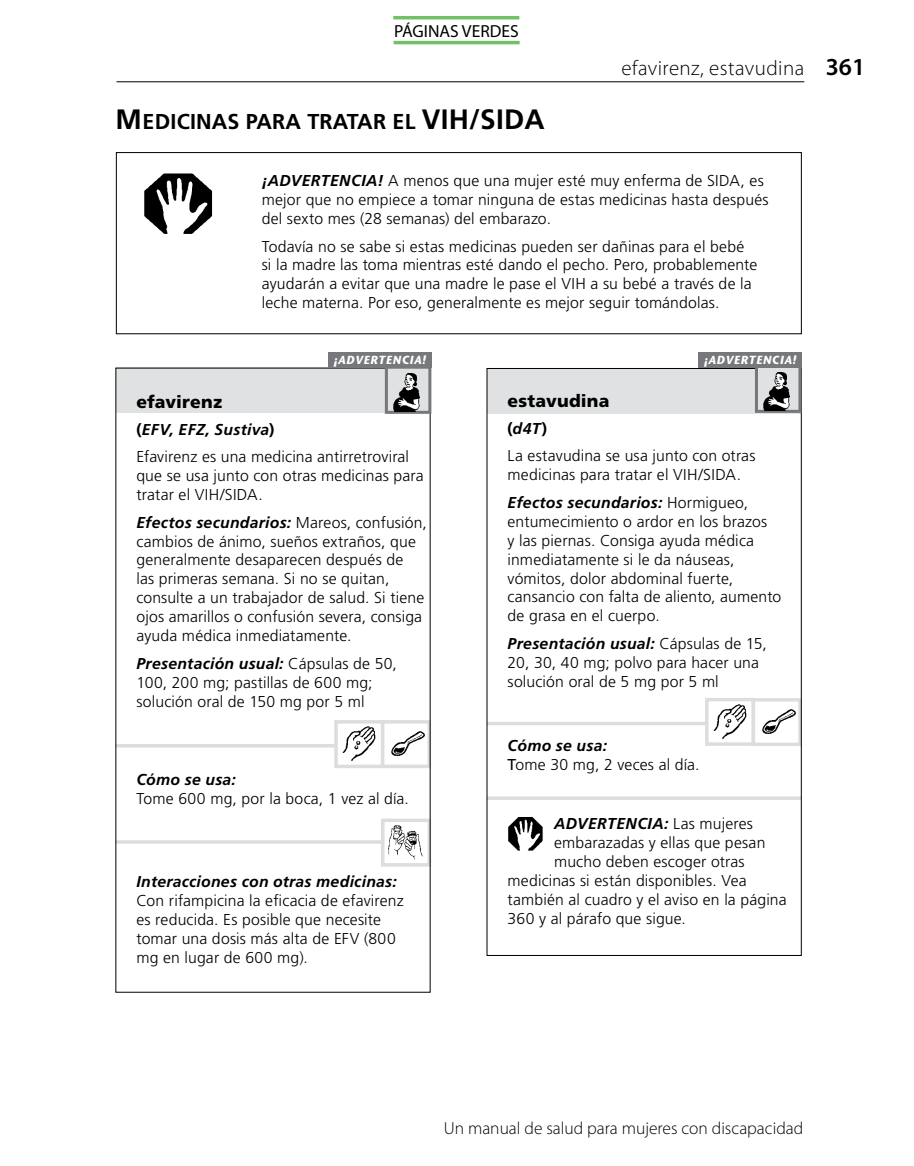
<style>
.page{position:relative;width:914px;height:1166px;background:#fff}
.page>*{position:absolute;margin:0;border:0;box-sizing:border-box;transform-origin:0 0}
.t1{font:700 21.53px "Frutiger";letter-spacing:.01em;color:#000}
.t2{font:300 21px "Myriad Pro";letter-spacing:.02em;color:#000}
.t3{font:300 17.5px "Myriad Pro";color:#000}
.t4{font:900 17.5px "Frutiger";letter-spacing:.01em;color:#000}
.t5{font:17.5px "Myriad Pro";color:#000}
.t6{font:300 15.75px/18.9px "Frutiger";letter-spacing:.01em;color:#000}
.t7{font:italic 700 15.75px "Frutiger";letter-spacing:.02em;color:#000}
.t8{font:italic 700 11.72px "Stone Sans";letter-spacing:.05em;color:#fff}
.s1{font-size:28px}
.s2{font-weight:600;font-size:24.5px}
.s3{font-weight:700;font-style:italic}
.s4{font-weight:700}
.s5{font-weight:400}
.s6{font-weight:300;font-style:normal}
</style>
<div class="page">
<hr style="left:116px;top:81px;width:688px;height:1px;background:#000">
<hr style="left:393px;top:41px;width:126px;height:3px;background:#73c167">
<hr style="left:393px;top:16px;width:126px;height:3px;background:#73c167">
<hr style="left:115px;top:744px;width:315px;height:3px;background:#dcddde">
<div style="left:334px;top:720px;width:50px;height:48px;background:#fff;border:4px solid #dcddde"></div>
<img style="left:338px;top:723px;width:40px;height:41px">
<div style="left:381px;top:720px;width:50px;height:48px;background:#fff;border:4px solid #dcddde"></div>
<img style="left:386px;top:723px;width:42px;height:32px">
<hr style="left:115px;top:840px;width:315px;height:3px;background:#dcddde">
<div style="left:381px;top:818px;width:50px;height:48px;background:#fff;border:4px solid #dcddde"></div>
<img style="left:384px;top:823px;width:39px;height:37px">
<div style="left:116px;top:368px;width:314px;height:45px;background:#e0e1e2"></div>
<div style="left:385px;top:366px;width:46px;height:48px;background:#e0e1e2;border:3px solid #77787b"></div>
<img style="left:391px;top:373px;width:31px;height:38px">
<div style="left:116px;top:152px;width:685px;height:182px;border:1px solid #000"></div>
<img style="left:144px;top:173px;width:69px;height:61px">
<div style="left:328px;top:352px;width:103px;height:16px;background:#77787b"></div>
<svg style="left:488px;top:796px;width:311px;height:4px"></svg>
<svg style="left:488px;top:722px;width:217px;height:3px"></svg>
<div style="left:705px;top:698px;width:50px;height:48px;background:#fff;border:4px solid #dcddde"></div>
<img style="left:709px;top:701px;width:39px;height:41px">
<div style="left:751px;top:698px;width:50px;height:48px;background:#fff;border:4px solid #dcddde"></div>
<img style="left:757px;top:701px;width:42px;height:32px">
<div style="left:487px;top:368px;width:314px;height:45px;background:#e0e1e2"></div>
<div style="left:755px;top:365px;width:46px;height:48px;background:#e0e1e2;border:3px solid #77787b"></div>
<img style="left:761px;top:372px;width:31px;height:38px">
<img style="left:508px;top:817px;width:35px;height:34px">
<div style="left:698px;top:352px;width:103px;height:16px;background:#77787b"></div>
<p class="t5" style="left:394px;top:20px;width:126px">PÁGINAS VERDES</p>
<h1 class="t1" style="left:115px;top:109px;width:382px"><span class="s1">M</span> EDICINAS PARA TRATAR EL <span class="s1">VIH/SIDA</span></h1>
<h2 class="t2" style="left:621px;top:55px;width:245px">efavirenz, estavudina <span class="s2">361</span></h2>
<p class="t6" style="left:262px;top:171px;width:508px"><span class="s3">¡ADVERTENCIA!</span> A menos que una mujer esté muy enferma de SIDA, es mejor que no empiece a tomar ninguna de estas medicinas hasta después del sexto mes (28 semanas) del embarazo.</p>
<p class="t6" style="left:262px;top:236px;width:497px">Todavía no se sabe si estas medicinas pueden ser dañinas para el bebé si la madre las toma mientras esté dando el pecho. Pero, probablemente ayudarán a evitar que una madre le pase el VIH a su bebé a través de la leche materna. Por eso, generalmente es mejor seguir tomándolas.</p>
<p class="t8" style="left:334px;top:353px;width:93px">¡ADVERTENCIA!</p>
<p class="t4" style="left:136px;top:391px;width:87px">efavirenz</p>
<p class="t6" style="left:136px;top:415px;width:274px;line-height:27.7px"><span class="s4">(</span><span class="s3">EFV, EFZ, Sustiva</span><span class="s4">)<br></span>Efavirenz es una medicina antirretroviral</p>
<p class="t6" style="left:136px;top:466px;width:289px">que se usa junto con otras medicinas para tratar el VIH/SIDA.</p>
<p class="t6" style="left:136px;top:513px;width:292px"><span class="s3">Efectos secundarios:</span> Mareos, confusión, cambios de ánimo, sueños extraños, que generalmente desaparecen después de<br>las primeras semana. Si no se quitan, consulte a un trabajador de salud. Si tiene ojos amarillos o confusión severa, consiga ayuda médica inmediatamente.</p>
<p class="t6" style="left:136px;top:654px;width:262px"><span class="s3">Presentación usual:</span> Cápsulas de 50,<br>100, 200 mg; pastillas de 600 mg; solución oral de 150 mg por 5 ml</p>
<p class="t7" style="left:136px;top:770px;width:101px">Cómo se usa:</p>
<p class="t6" style="left:136px;top:789px;width:274px">Tome 600 mg, por la boca, 1 vez al día.</p>
<p class="t7" style="left:136px;top:872px;width:262px">Interacciones con otras medicinas:</p>
<p class="t6" style="left:136px;top:890px;width:269px">Con rifampicina la eficacia de efavirenz es reducida. Es posible que necesite tomar una dosis más alta de EFV (800 mg en lugar de 600 mg).</p>
<p class="t8" style="left:704px;top:353px;width:93px">¡ADVERTENCIA!</p>
<p class="t4" style="left:507px;top:391px;width:103px">estavudina</p>
<p class="t6" style="left:507px;top:414px;width:249px;line-height:27.7px"><span class="s4">(</span><span class="s3">d4T</span><span class="s4">)<br></span>La estavudina se usa junto con otras</p>
<p class="t6" style="left:507px;top:461px;width:242px;line-height:27.7px">medicinas para tratar el VIH/SIDA.<br><span class="s3">Efectos secundarios:</span> Hormigueo,</p>
<p class="t6" style="left:507px;top:512px;width:275px">entumecimiento o ardor en los brazos<br>y las piernas. Consiga ayuda médica inmediatamente si le da náuseas, vómitos, dolor abdominal fuerte, cansancio con falta de aliento, aumento de grasa en el cuerpo.</p>
<p class="t6" style="left:507px;top:634px;width:261px"><span class="s3">Presentación usual:</span> Cápsulas de 15,<br>20, 30, 40 mg; polvo para hacer una solución oral de 5 mg por 5 ml</p>
<p class="t6" style="left:507px;top:736px;width:193px"><span class="s3">Cómo se usa:<br></span><span class="s5">T</span>ome 30 mg, 2 veces al día.</p>
<p class="t7" style="left:554px;top:814px;width:200px">ADVERTENCIA: <span class="s6">Las mujeres</span></p>
<p class="t6" style="left:554px;top:833px;width:213px">embarazadas y ellas que pesan</p>
<p class="t6" style="left:554px;top:852px;width:192px">mucho deben escoger otras</p>
<p class="t6" style="left:507px;top:871px;width:240px">medicinas si están disponibles. Vea</p>
<p class="t6" style="left:507px;top:890px;width:280px">también al cuadro y el aviso en la página</p>
<p class="t6" style="left:507px;top:909px;width:180px">360 y al párafo que sigue.</p>
<p class="t3" style="left:444px;top:1117px;width:361px">Un manual de salud para mujeres con discapacidad</p>
</div>
